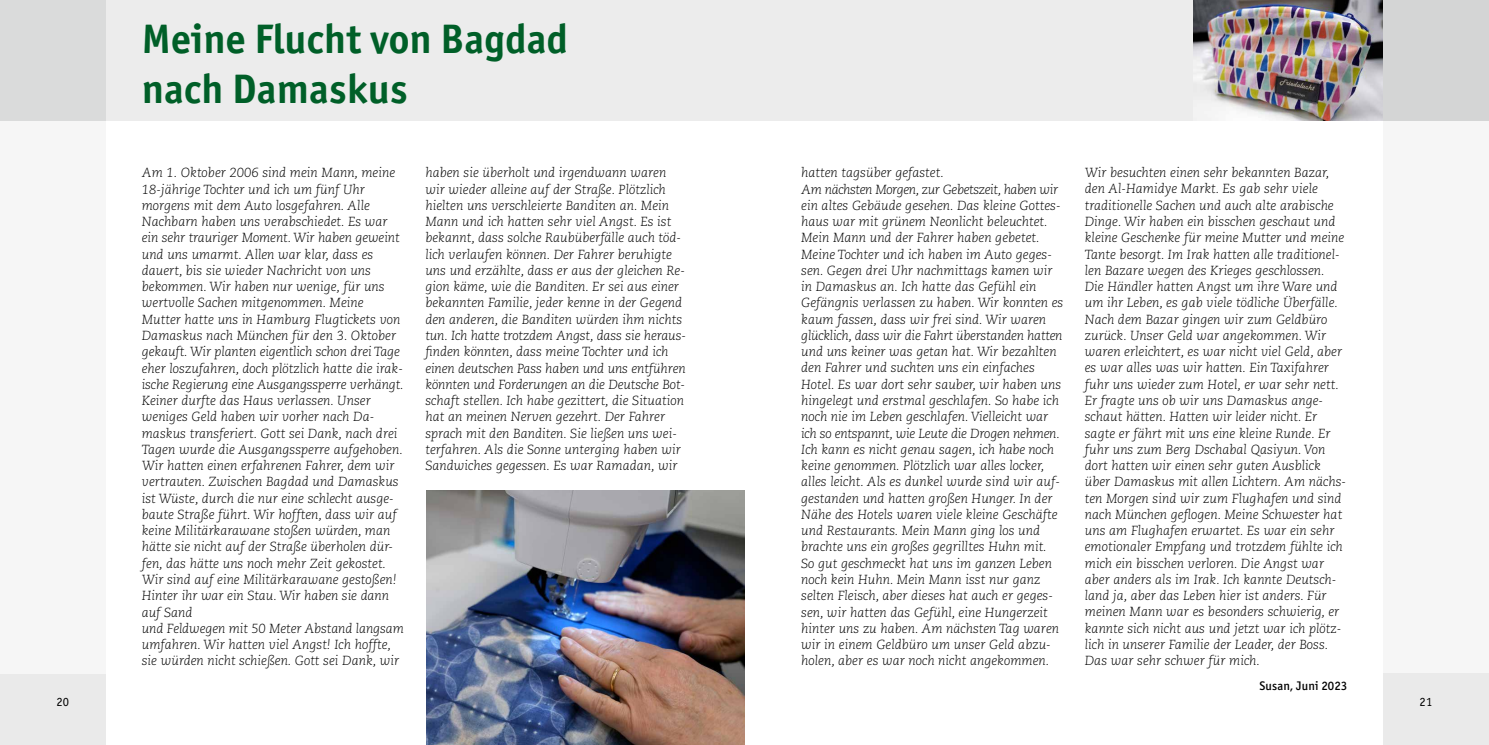
<style>
.page{position:relative;width:1489px;height:745px;background:#fff}
.page>*{position:absolute;margin:0;border:0;box-sizing:border-box;transform-origin:0 0}
.t1{font:700 41.25px/49.5px "Officina Sans ITC Pro";letter-spacing:.005em;color:#005f28}
.t2{font:italic 300 13.12px/16.2px "Caecilia LT Pro 46";color:#000}
.t3{font:500 12.5px "Officina Sans ITC Pro";letter-spacing:.01em;color:#000}
.t4{font:12.5px "Officina Sans ITC Pro";color:#000}
</style>
<div class="page">
<div style="left:1382px;top:0;width:106px;height:744px;background:#f6f6f6"></div>
<div style="left:0;top:0;width:1488px;height:121px;background:#ececec"></div>
<div style="left:1382px;top:0;width:106px;height:120px;background:#d4d5d5"></div>
<div style="left:0;top:0;width:106px;height:744px;background:#f6f6f6"></div>
<div style="left:1382px;top:673px;width:106px;height:71px;background:#eaeaea"></div>
<div style="left:0;top:0;width:106px;height:121px;background:#dadbdb"></div>
<div style="left:0;top:673px;width:106px;height:71px;background:#eaeaea"></div>
<img style="left:1193px;top:0;width:189px;height:120px">
<img style="left:426px;top:490px;width:318px;height:254px">
<h1 class="t1" style="left:142px;top:14px;width:428px">Meine Flucht von Bagdad nach Damaskus</h1>
<p class="t2" style="left:142px;top:164px;width:264px">Am 1. Oktober 2006 sind mein Mann, meine 18-jährige Tochter und ich um fünf Uhr morgens mit dem Auto losgefahren. Alle Nachbarn haben uns verabschiedet. Es war ein sehr trauriger Moment. Wir haben geweint und uns umarmt. Allen war klar, dass es dauert, bis sie wieder Nachricht von uns bekommen. Wir haben nur wenige, für uns wertvolle Sachen mitgenommen. Meine Mutter hatte uns in Hamburg Flugtickets von Damaskus nach München für den 3. Oktober gekauft. Wir planten eigentlich schon drei Tage eher loszufahren, doch plötzlich hatte die irak&shy;ische Regierung eine Ausgangssperre verhängt.<br>Keiner durfte das Haus verlassen. Unser weniges Geld haben wir vorher nach Da&shy;maskus transferiert. Gott sei Dank, nach drei Tagen wurde die Ausgangssperre aufgehoben.<br>Wir hatten einen erfahrenen Fahrer, dem wir vertrauten. Zwischen Bagdad und Damaskus ist Wüste, durch die nur eine schlecht ausge&shy;baute Straße führt. Wir hofften, dass wir auf keine Militärkarawane stoßen würden, man hätte sie nicht auf der Straße überholen dür&shy;fen, das hätte uns noch mehr Zeit gekostet.<br>Wir sind auf eine Militärkarawane gestoßen!<br>Hinter ihr war ein Stau. Wir haben sie dann auf Sand<br>und Feldwegen mit 50 Meter Abstand langsam umfahren. Wir hatten viel Angst! Ich hoffte, sie würden nicht schießen. Gott sei Dank, wir</p>
<p class="t2" style="left:425px;top:164px;width:262px">haben sie überholt und irgendwann waren wir wieder alleine auf der Straße. Plötzlich hielten uns verschleierte Banditen an. Mein Mann und ich hatten sehr viel Angst. Es ist bekannt, dass solche Raubüberfälle auch töd&shy;lich verlaufen können. Der Fahrer beruhigte uns und erzählte, dass er aus der gleichen Re&shy;gion käme, wie die Banditen. Er sei aus einer bekannten Familie, jeder kenne in der Gegend den anderen, die Banditen würden ihm nichts tun. Ich hatte trotzdem Angst, dass sie heraus&shy;finden könnten, dass meine Tochter und ich einen deutschen Pass haben und uns entführen könnten und Forderungen an die Deutsche Bot&shy;schaft stellen. Ich habe gezittert, die Situation hat an meinen Nerven gezehrt. Der Fahrer sprach mit den Banditen. Sie ließen uns wei&shy;terfahren. Als die Sonne unterging haben wir Sandwiches gegessen. Es war Ramadan, wir</p>
<p class="t2" style="left:801px;top:164px;width:264px">hatten tagsüber gefastet.<br>Am nächsten Morgen, zur Gebetszeit, haben wir ein altes Gebäude gesehen. Das kleine Gottes&shy;haus war mit grünem Neonlicht beleuchtet.<br>Mein Mann und der Fahrer haben gebetet.<br>Meine Tochter und ich haben im Auto geges&shy;sen. Gegen drei Uhr nachmittags kamen wir in Damaskus an. Ich hatte das Gefühl ein Gefängnis verlassen zu haben. Wir konnten es kaum fassen, dass wir frei sind. Wir waren glücklich, dass wir die Fahrt überstanden hatten und uns keiner was getan hat. Wir bezahlten den Fahrer und suchten uns ein einfaches Hotel. Es war dort sehr sauber, wir haben uns hingelegt und erstmal geschlafen. So habe ich noch nie im Leben geschlafen. Vielleicht war ich so entspannt, wie Leute die Drogen nehmen.<br>Ich kann es nicht genau sagen, ich habe noch keine genommen. Plötzlich war alles locker, alles leicht. Als es dunkel wurde sind wir auf&shy;gestanden und hatten großen Hunger. In der Nähe des Hotels waren viele kleine Geschäfte und Restaurants. Mein Mann ging los und brachte uns ein großes gegrilltes Huhn mit.<br>So gut geschmeckt hat uns im ganzen Leben noch kein Huhn. Mein Mann isst nur ganz selten Fleisch, aber dieses hat auch er geges&shy;sen, wir hatten das Gefühl, eine Hungerzeit hinter uns zu haben. Am nächsten Tag waren wir in einem Geldbüro um unser Geld abzu&shy;holen, aber es war noch nicht angekommen.</p>
<p class="t2" style="left:1084px;top:164px;width:263px">Wir besuchten einen sehr bekannten Bazar, den Al-Hamidye Markt. Es gab sehr viele traditionelle Sachen und auch alte arabische Dinge. Wir haben ein bisschen geschaut und kleine Geschenke für meine Mutter und meine Tante besorgt. Im Irak hatten alle traditionel&shy;len Bazare wegen des Krieges geschlossen.<br>Die Händler hatten Angst um ihre Ware und um ihr Leben, es gab viele tödliche Überfälle.<br>Nach dem Bazar gingen wir zum Geldbüro zurück. Unser Geld war angekommen. Wir waren erleichtert, es war nicht viel Geld, aber es war alles was wir hatten. Ein Taxifahrer fuhr uns wieder zum Hotel, er war sehr nett.<br>Er fragte uns ob wir uns Damaskus ange&shy;schaut hätten. Hatten wir leider nicht. Er sagte er fährt mit uns eine kleine Runde. Er fuhr uns zum Berg Dschabal Qasiyun. Von dort hatten wir einen sehr guten Ausblick über Damaskus mit allen Lichtern. Am nächs&shy;ten Morgen sind wir zum Flughafen und sind nach München geflogen. Meine Schwester hat uns am Flughafen erwartet. Es war ein sehr emotionaler Empfang und trotzdem fühlte ich mich ein bisschen verloren. Die Angst war aber anders als im Irak. Ich kannte Deutsch&shy;land ja, aber das Leben hier ist anders. Für meinen Mann war es besonders schwierig, er kannte sich nicht aus und jetzt war ich plötz&shy;lich in unserer Familie der Leader, der Boss.<br>Das war sehr schwer für mich.</p>
<p class="t3" style="left:1259px;top:677px;width:89px">Susan, Juni 2023</p>
<p class="t4" style="left:56px;top:694px;width:14px">20</p>
<p class="t4" style="left:1419px;top:694px;width:14px">21</p>
</div>
